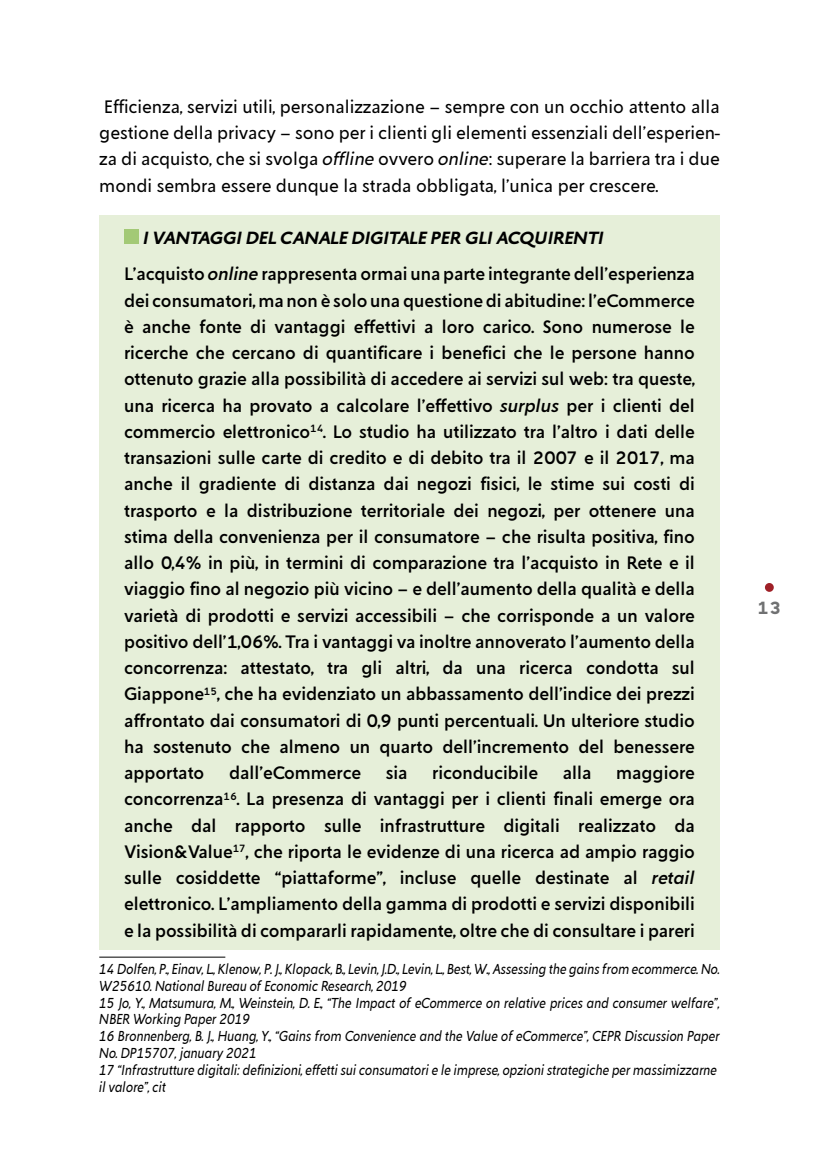
<style>
.page{position:relative;width:819px;height:1166px;background:#fff}
.page>*{position:absolute;margin:0;border:0;box-sizing:border-box;transform-origin:0 0}
.t1{font:500 17.5px/26.2px "Creo";color:#000;text-align:justify}
.t2{font:17.5px/26.2px "Creo";color:#000;text-align:justify}
.t3{font:600 17.5px "Creo";color:#707172}
.t4{font:italic 14px/16.8px "Creo";color:#000;scale:.85 1}
.s1{font-style:italic}
.s2{font-weight:600;font-style:italic}
</style>
<div class="page">
<div style="left:764px;top:583px;width:9px;height:9px;background:#9f2027;border-radius:50%"></div>
<div style="left:99px;top:215px;width:620px;height:734px;background:#e6efd9"></div>
<div style="left:124px;top:229px;width:15px;height:15px;background:#a3c976"></div>
<hr style="left:99px;top:957px;width:126px;height:1px;background:#000">
<p class="t2" style="left:99px;top:93px;width:622px">Efficienza, servizi utili, personalizzazione – sempre con un occhio attento alla gestione della privacy – sono per i clienti gli elementi essenziali dell’esperien&shy;za di acquisto, che si svolga <span class="s1">offline</span> ovvero <span class="s1">online</span>: superare la barriera tra i due mondi sembra essere dunque la strada obbligata, l’unica per crescere.</p>
<p class="t1" style="left:124px;top:219px;width:572px;line-height:36.2px;text-indent:19px"><span class="s2">I VANTAGGI DEL CANALE DIGITALE PER GLI ACQUIRENTI<br></span>L’acquisto <span class="s1">online</span> rappresenta ormai una parte integrante dell’esperienza</p>
<p class="t1" style="left:124px;top:287px;width:572px">dei consumatori, ma non è solo una questione di abitudine: l’eCommerce è anche fonte di vantaggi effettivi a loro carico. Sono numerose le ricerche che cercano di quantificare i benefici che le persone hanno ottenuto grazie alla possibilità di accedere ai servizi sul web: tra queste, una ricerca ha provato a calcolare l’effettivo <span class="s1">surplus</span> per i clienti del commercio elettronico<sup>14</sup>. Lo studio ha utilizzato tra l’altro i dati delle transazioni sulle carte di credito e di debito tra il 2007 e il 2017, ma anche il gradiente di distanza dai negozi fisici, le stime sui costi di trasporto e la distribuzione territoriale dei negozi, per ottenere una stima della convenienza per il consumatore – che risulta positiva, fino allo 0,4% in più, in termini di comparazione tra l’acquisto in Rete e il viaggio fino al negozio più vicino – e dell’aumento della qualità e della varietà di prodotti e servizi accessibili – che corrisponde a un valore positivo dell’1,06%. Tra i vantaggi va inoltre annoverato l’aumento della concorrenza: attestato, tra gli altri, da una ricerca condotta sul Giappone<sup>15</sup>, che ha evidenziato un abbassamento dell’indice dei prezzi affrontato dai consumatori di 0,9 punti percentuali. Un ulteriore studio ha sostenuto che almeno un quarto dell’incremento del benessere apportato</p>
<p class="t1" style="left:124px;top:759px;width:572px;text-indent:492px">maggiore concorrenza<sup>16</sup>. La presenza di vantaggi per i clienti finali emerge ora anche dal rapporto sulle infrastrutture digitali realizzato da Vision&amp;Value<sup>17</sup>, che riporta le evidenze di una ricerca ad ampio raggio sulle cosiddette “piattaforme”, incluse quelle destinate al <span class="s1">retail </span>elettronico. L’ampliamento della gamma di prodotti e servizi disponibili e la possibilità di compararli rapidamente, oltre che di consultare i pareri</p>
<p class="t4" style="left:99px;top:960px;width:731px">14 Dolfen, P., Einav, L., Klenow, P. J., Klopack, B., Levin, J.D., Levin, L., Best, W., Assessing the gains from ecommerce. No.<br>W25610. National Bureau of Economic Research, 2019<br>15 Jo, Y., Matsumura, M., Weinstein, D. E., “The Impact of eCommerce on relative prices and consumer welfare”, NBER Working Paper 2019<br>16 Bronnenberg, B. J., Huang, Y., “Gains from Convenience and the Value of eCommerce”, CEPR Discussion Paper No. DP15707, january 2021<br>17 “Infrastrutture digitali: definizioni, effetti sui consumatori e le imprese, opzioni strategiche per massimizzarne il valore”, cit</p>
<p class="t1" style="left:229px;top:759px;width:133px">dall’eCommerce</p>
<p class="t1" style="left:386px;top:759px;width:23px">sia</p>
<p class="t1" style="left:432px;top:759px;width:107px">riconducibile</p>
<p class="t1" style="left:563px;top:759px;width:30px">alla</p>
<p class="t3" style="left:757px;top:597px;width:25px">13</p>
</div>
